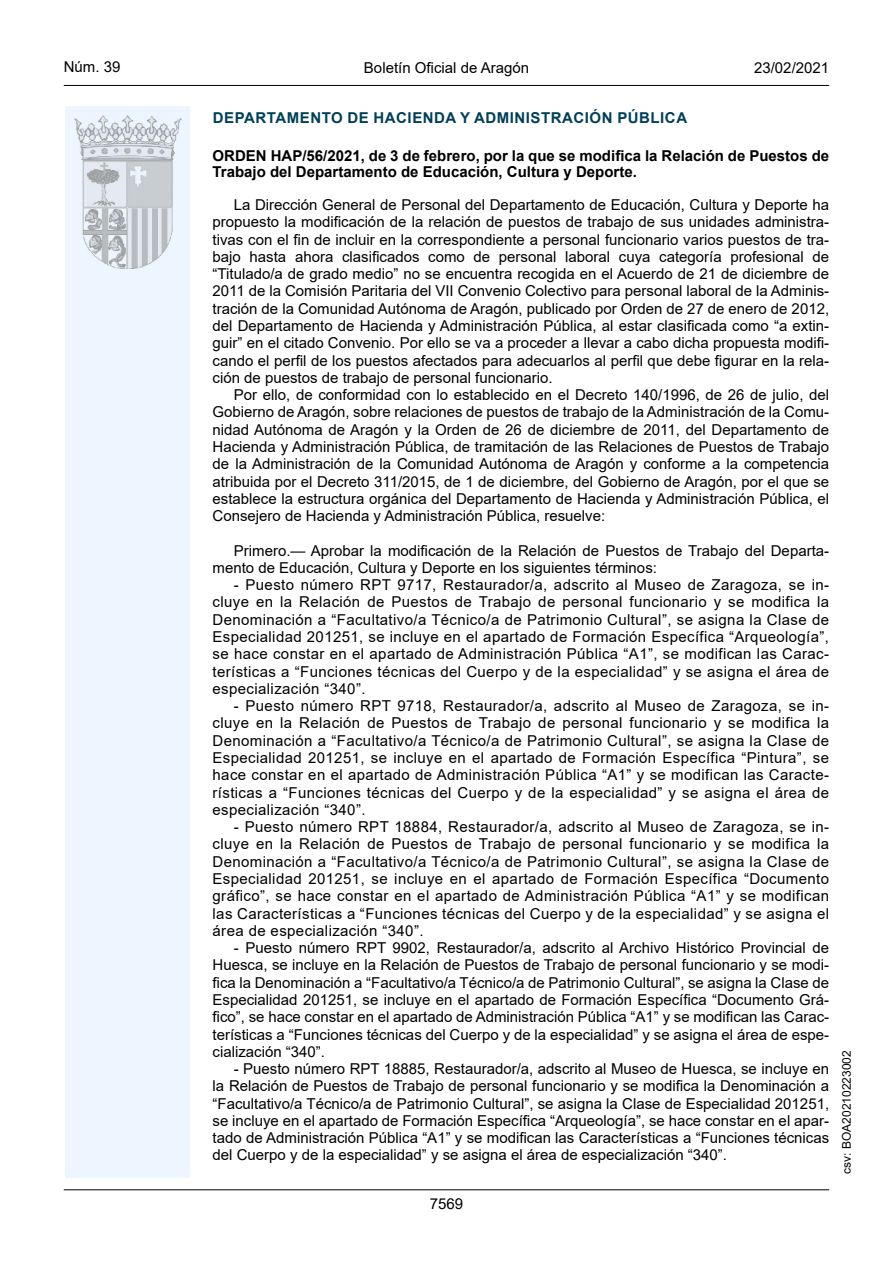
<style>
.page{position:relative;width:893px;height:1263px;background:#fff}
.page>*{position:absolute;margin:0;border:0;box-sizing:border-box;transform-origin:0 0}
.inicio_de_parrafo{font:15px/17.2px "Arial";color:#000;text-align:justify}
.Titulo_text{font:700 15px/16.5px "Arial";color:#000}
.emisor_text{font:15px "Arial Bold MT2";letter-spacing:.035em;color:#003f58}
.t1{font:15px "Arial MT2";color:#000}
.t2{font:12px "Arial MT2";color:#000}
</style>
<div class="page">
<div style="left:65px;top:106px;width:125px;height:1072px;background:#edf6fe"></div>
<img style="left:75px;top:115px;width:106px;height:153px">
<hr style="left:64px;top:85px;width:765px;height:1px;background:#000">
<hr style="left:64px;top:1189px;width:765px;height:1px;background:#000">
<p class="t1" style="left:64px;top:57px;width:58px">Núm. 39</p>
<p class="inicio_de_parrafo" style="left:364px;top:59px;width:167px">Boletín Oficial de Aragón</p>
<p class="t1" style="left:754px;top:57px;width:77px">23/02/2021</p>
<h5 class="emisor_text" style="left:213px;top:107px;width:476px">DEPARTAMENTO DE HACIENDA Y ADMINISTRACIÓN PÚBLICA</h5>
<p class="Titulo_text" style="left:213px;top:147px;width:618px">ORDEN HAP/56/2021, de 3 de febrero, por la que se modifica la Relación de Puestos de<br>Trabajo del Departamento de Educación, Cultura y Deporte.</p>
<p class="inicio_de_parrafo" style="left:213px;top:196px;width:618px;text-indent:21px">La Dirección General de Personal del Departamento de Educación, Cultura y Deporte ha propuesto la modificación de la relación de puestos de trabajo de sus unidades administra&shy;tivas con el fin de incluir en la correspondiente a personal funcionario varios puestos de tra&shy;bajo hasta ahora clasificados como de personal laboral cuya categoría profesional de “Titulado/a de grado medio” no se encuentra recogida en el Acuerdo de 21 de diciembre de 2011 de la Comisión Paritaria del VII Convenio Colectivo para personal laboral de la Adminis&shy;tración de la Comunidad Autónoma de Aragón, publicado por Orden de 27 de enero de 2012, del Departamento de Hacienda y Administración Pública, al estar clasificada como “a extin&shy;guir” en el citado Convenio. Por ello se va a proceder a llevar a cabo dicha propuesta modifi&shy;cando el perfil de los puestos afectados para adecuarlos al perfil que debe figurar en la rela&shy;ción de puestos de trabajo de personal funcionario.</p>
<p class="inicio_de_parrafo" style="left:213px;top:386px;width:618px;text-indent:21px">Por ello, de conformidad con lo establecido en el Decreto 140/1996, de 26 de julio, del Gobierno de Aragón, sobre relaciones de puestos de trabajo de la Administración de la Comu&shy;nidad Autónoma de Aragón y la Orden de 26 de diciembre de 2011, del Departamento de Hacienda y Administración Pública, de tramitación de las Relaciones de Puestos de Trabajo de la Administración de la Comunidad Autónoma de Aragón y conforme a la competencia atribuida por el Decreto 311/2015, de 1 de diciembre, del Gobierno de Aragón, por el que se establece la estructura orgánica del Departamento de Hacienda y Administración Pública, el Consejero de Hacienda y Administración Pública, resuelve:</p>
<p class="inicio_de_parrafo" style="left:213px;top:542px;width:618px;text-indent:21px">Primero.— Aprobar la modificación de la Relación de Puestos de Trabajo del Departa&shy;mento de Educación, Cultura y Deporte en los siguientes términos:</p>
<p class="inicio_de_parrafo" style="left:213px;top:576px;width:618px;text-indent:21px">- Puesto número RPT 9717, Restaurador/a, adscrito al Museo de Zaragoza, se in&shy;cluye en la Relación de Puestos de Trabajo de personal funcionario y se modifica la Denominación a “Facultativo/a Técnico/a de Patrimonio Cultural”, se asigna la Clase de Especialidad 201251, se incluye en el apartado de Formación Específica “Arqueología”, se hace constar en el apartado de Administración Pública “A1”, se modifican las Carac&shy;terísticas a “Funciones técnicas del Cuerpo y de la especialidad” y se asigna el área de especialización “340”.</p>
<p class="inicio_de_parrafo" style="left:213px;top:697px;width:618px;text-indent:21px">- Puesto número RPT 9718, Restaurador/a, adscrito al Museo de Zaragoza, se in&shy;cluye en la Relación de Puestos de Trabajo de personal funcionario y se modifica la Denominación a “Facultativo/a Técnico/a de Patrimonio Cultural”, se asigna la Clase de Especialidad 201251, se incluye en el apartado de Formación Específica “Pintura”, se hace constar en el apartado de Administración Pública “A1” y se modifican las Caracte&shy;rísticas a “Funciones técnicas del Cuerpo y de la especialidad” y se asigna el área de especialización “340”.</p>
<p class="inicio_de_parrafo" style="left:213px;top:818px;width:618px;text-indent:21px">- Puesto número RPT 18884, Restaurador/a, adscrito al Museo de Zaragoza, se in&shy;cluye en la Relación de Puestos de Trabajo de personal funcionario y se modifica la Denominación a “Facultativo/a Técnico/a de Patrimonio Cultural”, se asigna la Clase de Especialidad 201251, se incluye en el apartado de Formación Específica “Documento gráfico”, se hace constar en el apartado de Administración Pública “A1” y se modifican las Características a “Funciones técnicas del Cuerpo y de la especialidad” y se asigna el área de especialización “340”.</p>
<p class="inicio_de_parrafo" style="left:213px;top:939px;width:618px;text-indent:21px">- Puesto número RPT 9902, Restaurador/a, adscrito al Archivo Histórico Provincial de Huesca, se incluye en la Relación de Puestos de Trabajo de personal funcionario y se modi&shy;fica la Denominación a “Facultativo/a Técnico/a de Patrimonio Cultural”, se asigna la Clase de Especialidad 201251, se incluye en el apartado de Formación Específica “Documento Grá&shy;fico”, se hace constar en el apartado de Administración Pública “A1” y se modifican las Carac&shy;terísticas a “Funciones técnicas del Cuerpo y de la especialidad” y se asigna el área de espe&shy;cialización “340”.</p>
<p class="inicio_de_parrafo" style="left:213px;top:1060px;width:618px;text-indent:21px">- Puesto número RPT 18885, Restaurador/a, adscrito al Museo de Huesca, se incluye en la Relación de Puestos de Trabajo de personal funcionario y se modifica la Denominación a “Facultativo/a Técnico/a de Patrimonio Cultural”, se asigna la Clase de Especialidad 201251, se incluye en el apartado de Formación Específica “Arqueología”, se hace constar en el apar&shy;tado de Administración Pública “A1” y se modifican las Características a “Funciones técnicas del Cuerpo y de la especialidad” y se asigna el área de especialización “340”.</p>
<p class="t1" style="left:430px;top:1193px;width:35px">7569</p>
<p class="t2" style="left:838px;top:1174px;width:125px;rotate:-90deg">csv: BOA20210223002</p>
</div>
